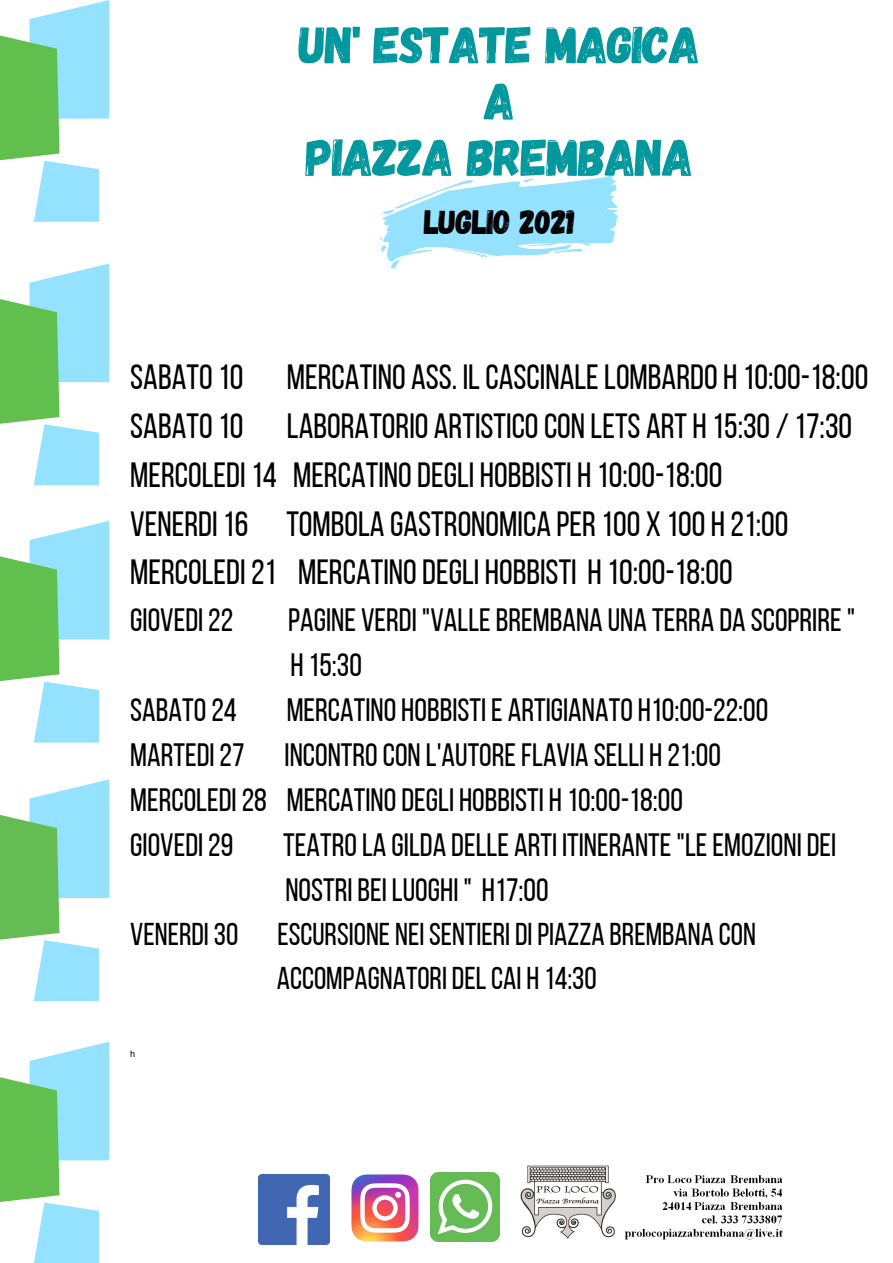
<style>
.page{position:relative;width:893px;height:1263px;background:#fff}
.page>*{position:absolute;margin:0;border:0;box-sizing:border-box;transform-origin:0 0}
.t1{font:52.12px "Gagalin";letter-spacing:-.025em;color:#03989e}
.t2{font:34.95px "Bebas Neue";color:#000}
.t3{font:33.75px "Gagalin";letter-spacing:-.02em;color:#000}
.t4{font:32.25px "Bebas Neue";color:#000}
.t5{font:31.5px "Bebas Neue";color:#000}
.t6{font:9px "Arimo";color:#000}
</style>
<div class="page">
<svg style="left:0;top:0;width:109px;height:222px"></svg>
<svg style="left:0;top:263px;width:109px;height:222px"></svg>
<svg style="left:0;top:521px;width:109px;height:222px"></svg>
<svg style="left:0;top:779px;width:109px;height:222px"></svg>
<svg style="left:0;top:1042px;width:109px;height:221px"></svg>
<img style="left:520px;top:1165px;width:263px;height:75px">
<img style="left:430px;top:1172px;width:70px;height:69px">
<img style="left:351px;top:1174px;width:67px;height:67px">
<img style="left:259px;top:1174px;width:70px;height:70px">
<svg style="left:380px;top:176px;width:239px;height:93px"></svg>
<p class="t1" style="left:299px;top:11px;width:403px">UN' ESTATE MAGICA</p>
<p class="t1" style="left:484px;top:67px;width:33px">A</p>
<p class="t1" style="left:306px;top:123px;width:389px">PIAZZA BREMBANA</p>
<p class="t3" style="left:424px;top:200px;width:152px">LUGLIO 2021</p>
<p class="t2" style="left:130px;top:362px;width:739px">SABATO10 MERCATINO ASS. ILCASCINALELOMBARDO H 10:00-18:00</p>
<p class="t2" style="left:130px;top:411px;width:723px">SABATO10 LABORATORIO ARTISTICOCON LETS ART H 15:30/17:30</p>
<p class="t2" style="left:130px;top:460px;width:593px">MERCOLEDI 14 MERCATINODEGLI HOBBISTI H 10:00-18:00</p>
<p class="t2" style="left:130px;top:509px;width:660px">VENERDI 16 TOMBOLA GASTRONOMICA PER100 X 100 H 21:00</p>
<p class="t2" style="left:130px;top:558px;width:604px">MERCOLEDI 21 MERCATINODEGLI HOBBISTI H 10:00-18:00</p>
<p class="t4" style="left:130px;top:606px;width:104px">GIOVEDI 22</p>
<p class="t4" style="left:288px;top:606px;width:568px">PAGINE VERDI "VALLEBREMBANA UNA TERRA DA SCOPRIRE"</p>
<p class="t4" style="left:290px;top:651px;width:73px">H 15:30</p>
<p class="t4" style="left:130px;top:696px;width:108px">SABATO24</p>
<p class="t4" style="left:287px;top:696px;width:483px">MERCATINO HOBBISTI E ARTIGIANATO H10:00-22:00</p>
<p class="t4" style="left:130px;top:741px;width:592px">MARTEDI 27 INCONTROCON L'AUTOREFLAVIA SELLI H 21:00</p>
<p class="t4" style="left:130px;top:786px;width:554px">MERCOLEDI 28 MERCATINODEGLI HOBBISTI H 10:00-18:00</p>
<p class="t4" style="left:130px;top:831px;width:105px">GIOVEDI 29</p>
<p class="t4" style="left:283px;top:831px;width:554px">TEATROLA GILDA DELLE ARTI ITINERANTE"LEEMOZIONIDEI</p>
<p class="t4" style="left:285px;top:876px;width:265px">NOSTRI BEI LUOGHI " H17:00</p>
<p class="t5" style="left:130px;top:921px;width:627px">VENERDI30 ESCURSIONE NEISENTIERIDI PIAZZA BREMBANA CON</p>
<p class="t5" style="left:277px;top:965px;width:321px">ACCOMPAGNATORI DELCAI H 14:30</p>
<p class="t6" style="left:130px;top:1049px;width:7px">h</p>
</div>
